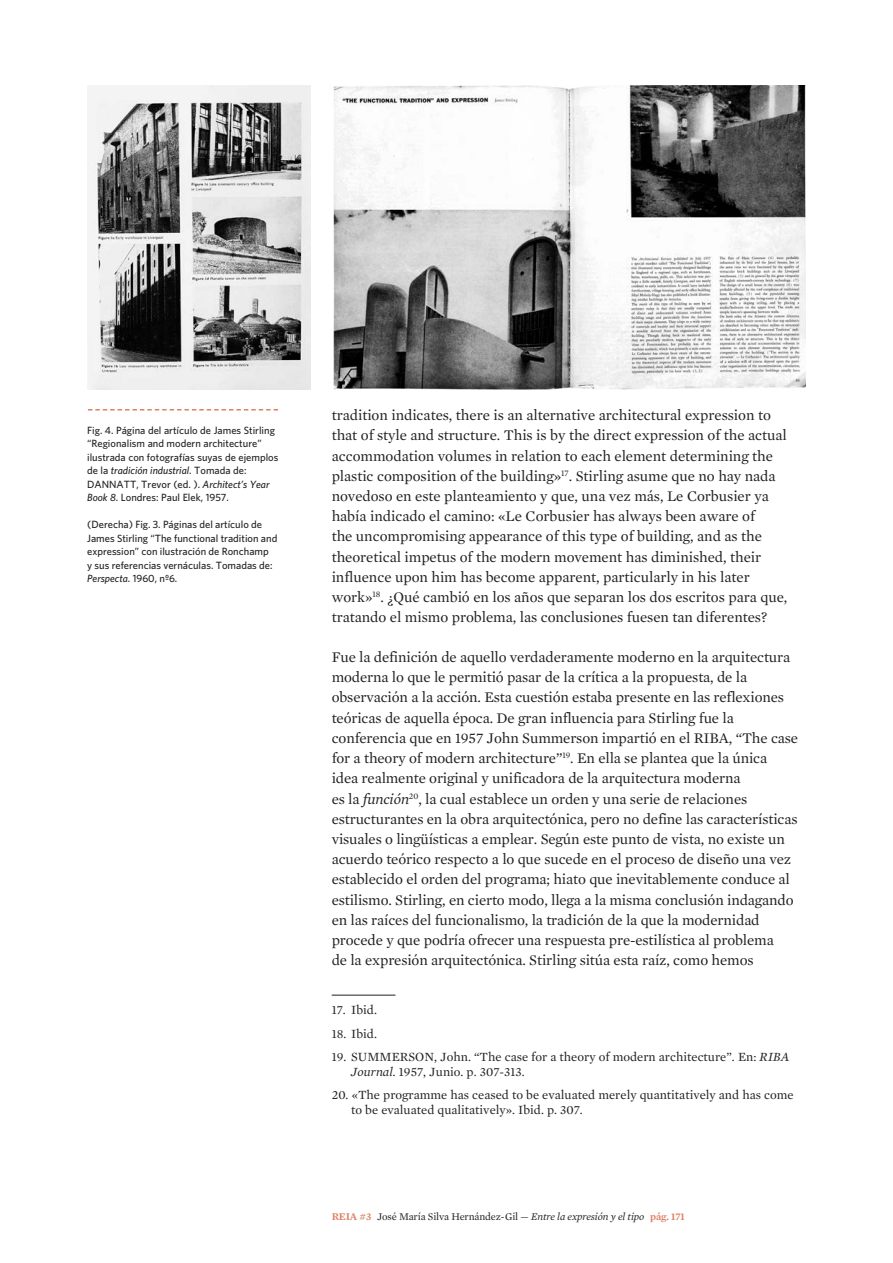
<style>
.page{position:relative;width:893px;height:1263px;background:#fff}
.page>*{position:absolute;margin:0;border:0;box-sizing:border-box;transform-origin:0 0}
.t1{font:15px/20.2px "Mercury Text G1";letter-spacing:-.01em;color:#231f20}
.REIA___NOTAS{font:12.75px/15px "Mercury Text G1";color:#231f20}
._02_citas_def{font:500 10.5px/13.5px "Whitney";color:#231f20}
.t2{font:10.5px "Mercury Text G1";letter-spacing:-.015em;color:#231f20}
.s1{font-style:italic}
.s2{font-weight:600;color:#de8065}
</style>
<div class="page">
<hr style="left:332px;top:995px;width:63px;height:1px;background:#231f20">
<svg style="left:88px;top:409px;width:190px;height:1px"></svg>
<img style="left:87px;top:85px;width:223px;height:304px">
<img style="left:334px;top:85px;width:472px;height:304px">
<p class="_02_citas_def" style="left:87px;top:423px;width:193px">Fig. 4. Página del artículo de James Stirling “Regionalism and modern architecture” ilustrada con fotografías suyas de ejemplos de la <span class="s1">tradición industrial</span>. Tomada de:<br>DANNATT, Trevor (ed. ). <span class="s1">Architect’s Year Book 8</span>. Londres: Paul Elek, 1957.</p>
<p class="_02_citas_def" style="left:87px;top:518px;width:192px">(Derecha) Fig. 3. Páginas del artículo de James Stirling “The functional tradition and expression” con ilustración de Ronchamp<br>y sus referencias vernáculas. Tomadas de:<br><span class="s1">Perspecta</span>. 1960, nº6.</p>
<p class="t1" style="left:332px;top:405px;width:457px">tradition indicates, there is an alternative architectural expression to that of style and structure. This is by the direct expression of the actual accommodation volumes in relation to each element determining the plastic composition of the building»<sup>17</sup>. Stirling asume que no hay nada novedoso en este planteamiento y que, una vez más, Le Corbusier ya había indicado el camino: «Le Corbusier has always been aware of<br>the uncompromising appearance of this type of building, and as the theoretical impetus of the modern movement has diminished, their influence upon him has become apparent, particularly in his later work»<sup>18</sup>. ¿Qué cambió en los años que separan los dos escritos para que, tratando el mismo problema, las conclusiones fuesen tan diferentes?</p>
<p class="t1" style="left:332px;top:647px;width:468px">Fue la definición de aquello verdaderamente moderno en la arquitectura moderna lo que le permitió pasar de la crítica a la propuesta, de la observación a la acción. Esta cuestión estaba presente en las reflexiones teóricas de aquella época. De gran influencia para Stirling fue la conferencia que en 1957 John Summerson impartió en el RIBA, “The case for a theory of modern architecture”<sup>19</sup>. En ella se plantea que la única<br>idea realmente original y unificadora de la arquitectura moderna<br>es la <span class="s1">función</span><sup>20</sup>, la cual establece un orden y una serie de relaciones estructurantes en la obra arquitectónica, pero no define las características visuales o lingüísticas a emplear. Según este punto de vista, no existe un acuerdo teórico respecto a lo que sucede en el proceso de diseño una vez establecido el orden del programa; hiato que inevitablemente conduce al estilismo. Stirling, en cierto modo, llega a la misma conclusión indagando en las raíces del funcionalismo, la tradición de la que la modernidad procede y que podría ofrecer una respuesta pre-estilística al problema<br>de la expresión arquitectónica. Stirling sitúa esta raíz, como hemos</p>
<p class="REIA___NOTAS" style="left:332px;top:1003px;width:47px">17. Ibid.</p>
<p class="REIA___NOTAS" style="left:332px;top:1026px;width:47px">18. Ibid.</p>
<p class="REIA___NOTAS" style="left:351px;top:1049px;width:440px;text-indent:-20px">19. SUMMERSON, John. “The case for a theory of modern architecture”. En: <span class="s1">RIBA<br>Journal.</span> 1957, Junio. p. 307-313.</p>
<p class="REIA___NOTAS" style="left:351px;top:1087px;width:444px;text-indent:-19px">20. «The programme has ceased to be evaluated merely quantitatively and has come to be evaluated qualitatively». Ibid. p. 307.</p>
<p class="t2" style="left:332px;top:1210px;width:355px"><span class="s2">REIA #3</span> José María Silva Hernández-Gil — <span class="s1">Entre la expresión y el tipo</span> <span class="s2">pág. 171</span></p>
</div>
